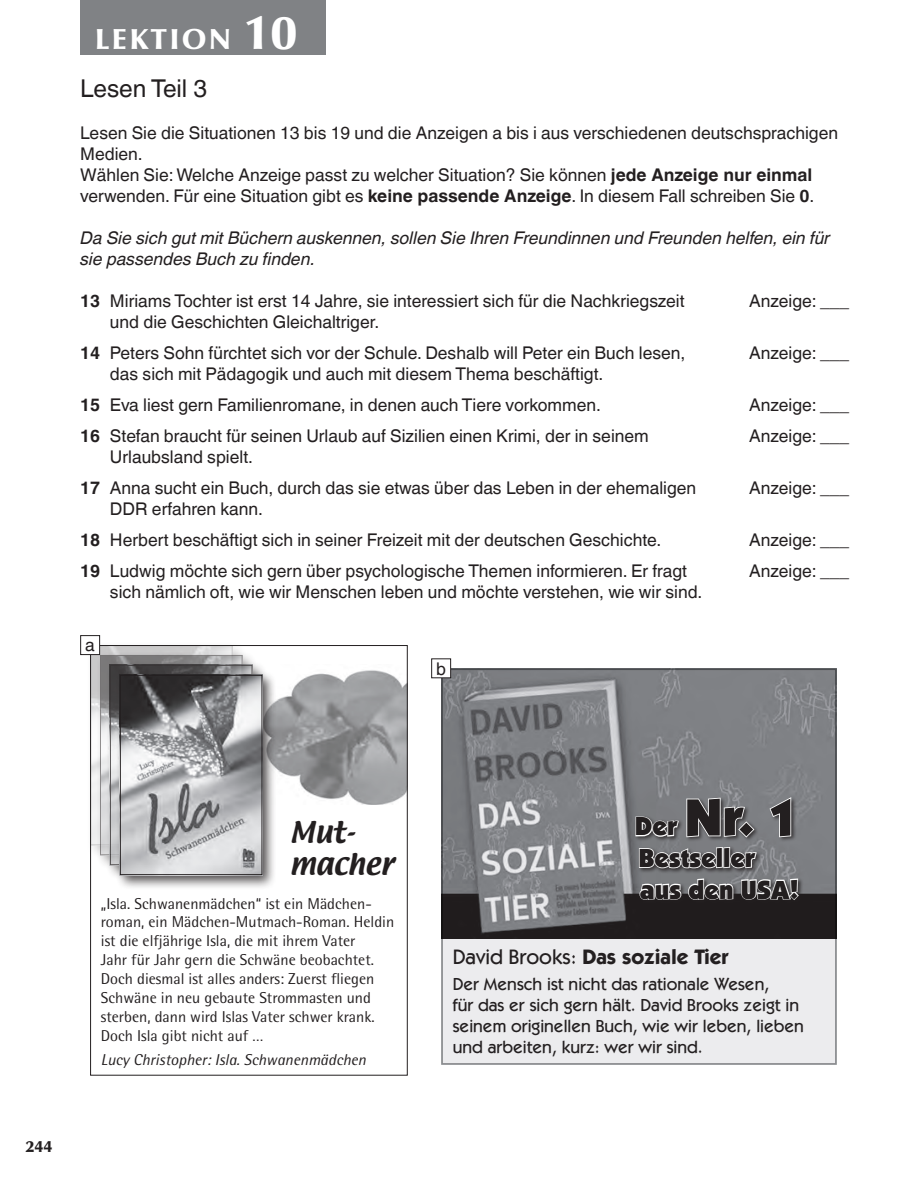
<style>
.page{position:relative;width:914px;height:1191px;background:#fff}
.page>*{position:absolute;margin:0;border:0;box-sizing:border-box;transform-origin:0 0}
.t1{font:900 52.5px "Itc Kabel";color:#231f20}
.t2{font:700 29.75px "UB Optima";letter-spacing:.095em;color:#fff}
.t3{font:900 26.25px/31.5px "Itc Kabel";color:#231f20}
.t4{font:26.25px/31.5px "Textile";color:#231f20}
.t5{font:24.5px "Helvetica Linotype";color:#231f20}
.t6{font:700 21px "Itc Kabel";color:#231f20}
.t7{font:17.5px/31px "Helvetica Linotype";color:#231f20}
.t8{font:500 17.5px/21px "Itc Kabel";color:#231f20}
.t9{font:italic 17.5px/21px "Helvetica Linotype";color:#231f20}
.t10{font:700 16.62px "UB Optima";color:#231f20}
.t11{font:15.75px/18.9px "Rotis Semi Sans Std";color:#231f20}
.t12{font:italic 15.75px "Rotis Semi Sans Std";color:#231f20}
.s1{font-size:49px}
.s2{font-weight:700}
.s3{font-size:26.25px}
.s4{font-weight:500}
</style>
<div class="page">
<img style="left:277px;top:670px;width:129px;height:134px">
<img style="left:92px;top:647px;width:139px;height:196px">
<div style="left:95px;top:650px;width:162px;height:219px;background:#231f20;opacity:.75"></div>
<img style="left:102px;top:657px;width:138px;height:196px">
<div style="left:105px;top:660px;width:162px;height:219px;background:#231f20;opacity:.75"></div>
<img style="left:112px;top:667px;width:138px;height:196px">
<div style="left:110px;top:665px;width:142px;height:200px;border:1px solid #231f20"></div>
<div style="left:80px;top:0;width:246px;height:55px;background:#808285"></div>
<div style="left:90px;top:645px;width:318px;height:430px;border:1px solid #231f20"></div>
<svg style="left:444px;top:671px;width:390px;height:390px;background:#a0a0a3"></svg>
<div style="left:441px;top:668px;width:396px;height:396px;border:2px solid #8a8c8f"></div>
<div style="left:115px;top:670px;width:162px;height:219px;background:#231f20;opacity:.75"></div>
<img style="left:122px;top:676px;width:138px;height:197px">
<div style="left:120px;top:674px;width:142px;height:201px;border:1px solid #231f20"></div>
<div style="left:81px;top:635px;width:19px;height:19px;background:#fff"></div>
<div style="left:80px;top:635px;width:20px;height:20px;border:1px solid #231f20"></div>
<div style="left:634px;top:796px;width:171px;height:109px;background:#231f20;opacity:.75"></div>
<svg style="left:634px;top:796px;width:121px;height:43px;background:#7c7c7e"></svg>
<svg style="left:768px;top:795px;width:24px;height:43px"></svg>
<svg style="left:638px;top:846px;width:162px;height:55px;background:#88888a"></svg>
<div style="left:432px;top:658px;width:18px;height:19px;background:#fff"></div>
<div style="left:431px;top:658px;width:20px;height:20px;border:1px solid #231f20"></div>
<h2 class="t2" style="left:95px;top:21px;width:204px">LEKTION <span class="s1">10</span></h2>
<h3 class="t5" style="left:80px;top:74px;width:128px">Lesen Teil 3</h3>
<p class="t7" style="left:80px;top:122px;width:759px;line-height:21px">Lesen Sie die Situationen 13 bis 19 und die Anzeigen a bis i aus verschiedenen deutschsprachigen Medien.<br>Wählen Sie: Welche Anzeige passt zu welcher Situation? Sie können <span class="s2">jede Anzeige nur einmal </span>verwenden. Für eine Situation gibt es <span class="s2">keine passende Anzeige</span>. In diesem Fall schreiben Sie <span class="s2">0</span>.</p>
<p class="t9" style="left:80px;top:227px;width:751px">Da Sie sich gut mit Büchern auskennen, sollen Sie Ihren Freundinnen und Freunden helfen, ein für sie passendes Buch zu finden.</p>
<p class="t7" style="left:80px;top:285px;width:606px"><span class="s2">13</span> Miriams Tochter ist erst 14 Jahre, sie interessiert sich für die Nachkriegszeit</p>
<p class="t7" style="left:749px;top:285px;width:102px">Anzeige: ___</p>
<p class="t7" style="left:80px;top:306px;width:606px;text-indent:30px">und die Geschichten Gleichaltriger.<br><span class="s2">14</span> Peters Sohn fürchtet sich vor der Schule. Deshalb will Peter ein Buch lesen,</p>
<p class="t7" style="left:749px;top:337px;width:102px">Anzeige: ___</p>
<p class="t7" style="left:80px;top:358px;width:525px;text-align:right">das sich mit Pädagogik und auch mit diesem Thema beschäftigt.<br><span class="s2">15</span> Eva liest gern Familienromane, in denen auch Tiere vorkommen.</p>
<p class="t7" style="left:749px;top:389px;width:102px">Anzeige: ___</p>
<p class="t7" style="left:80px;top:420px;width:570px"><span class="s2">16</span> Stefan braucht für seinen Urlaub auf Sizilien einen Krimi, der in seinem</p>
<p class="t7" style="left:749px;top:420px;width:102px">Anzeige: ___</p>
<p class="t7" style="left:80px;top:441px;width:617px;text-indent:30px">Urlaubsland spielt.<br><span class="s2">17</span> Anna sucht ein Buch, durch das sie etwas über das Leben in der ehemaligen</p>
<p class="t7" style="left:749px;top:472px;width:102px">Anzeige: ___</p>
<p class="t7" style="left:80px;top:493px;width:583px;text-indent:30px">DDR erfahren kann.<br><span class="s2">18</span> Herbert beschäftigt sich in seiner Freizeit mit der deutschen Geschichte.</p>
<p class="t7" style="left:749px;top:524px;width:102px">Anzeige: ___</p>
<p class="t7" style="left:80px;top:555px;width:608px"><span class="s2">19</span> Ludwig möchte sich gern über psychologische Themen informieren. Er fragt</p>
<p class="t7" style="left:749px;top:555px;width:102px">Anzeige: ___</p>
<p class="t7" style="left:110px;top:576px;width:594px">sich nämlich oft, wie wir Menschen leben und möchte verstehen, wie wir sind.</p>
<p class="t7" style="left:85px;top:629px;width:11px">a</p>
<p class="t7" style="left:436px;top:653px;width:11px">b</p>
<p class="t10" style="left:26px;top:1136px;width:28px">244</p>
<h3 class="t4" style="left:289px;top:817px;width:105px">Mut&shy;macher</h3>
<p class="t11" style="left:101px;top:893px;width:295px">„Isla. Schwanenmädchen“ ist ein Mädchen&shy;roman, ein Mädchen-Mutmach-Roman. Heldin ist die elfjährige Isla, die mit ihrem Vater<br>Jahr für Jahr gern die Schwäne beobachtet.<br>Doch diesmal ist alles anders: Zuerst fliegen Schwäne in neu gebaute Strommasten und sterben, dann wird Islas Vater schwer krank.<br>Doch Isla gibt nicht auf …</p>
<p class="t12" style="left:101px;top:1049px;width:267px">Lucy Christopher: Isla. Schwanenmädchen</p>
<h1 class="t1" style="left:635px;top:797px;width:164px"><span class="s3">Der</span> Nr. 1</h1>
<h3 class="t3" style="left:638px;top:843px;width:162px">Bestseller aus den USA!</h3>
<p class="t6" style="left:453px;top:944px;width:277px"><span class="s4">David Brooks:</span> Das soziale Tier</p>
<p class="t8" style="left:453px;top:973px;width:353px">Der Mensch ist nicht das rationale Wesen,<br>für das er sich gern hält. David Brooks zeigt in seinem originellen Buch, wie wir leben, lieben und arbeiten, kurz: wer wir sind.</p>
</div>
